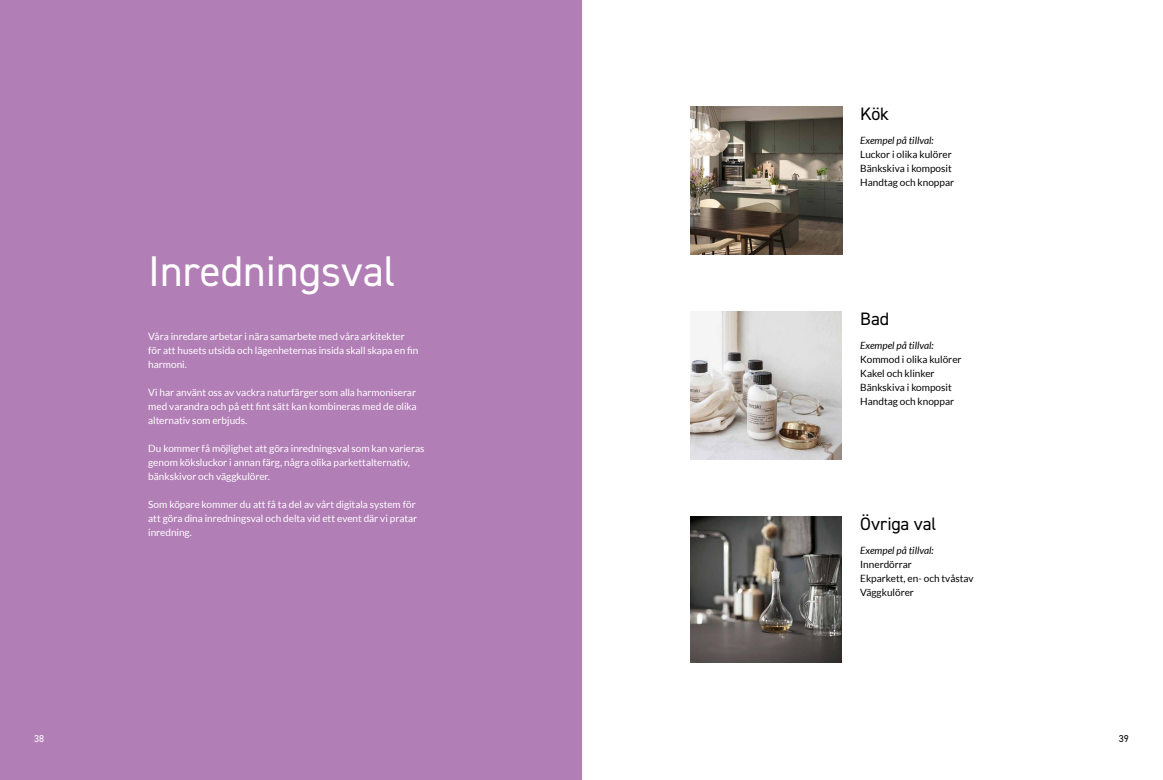
<style>
.page{position:relative;width:1163px;height:780px;background:#fff}
.page>*{position:absolute;margin:0;border:0;box-sizing:border-box;transform-origin:0 0}
.t1{font:43px "DIN2014";color:#fff}
.t2{font:18px "DIN2014";letter-spacing:-.005em;color:#000}
.t3{font:10px/14px "Lato";letter-spacing:-.005em;color:#fff}
.t4{font:10px/14px "Lato";color:#000}
.t5{font:italic 10px "Lato";color:#000}
.t6{font:10px "DIN2014";color:#fff}
.t7{font:10px "DIN2014";color:#000}
</style>
<div class="page">
<div style="left:0;top:0;width:581px;height:780px;background:#b27eb6"></div>
<img style="left:690px;top:106px;width:152px;height:148px">
<img style="left:690px;top:516px;width:151px;height:146px">
<img style="left:690px;top:311px;width:151px;height:148px">
<h2 class="t2" style="left:860px;top:103px;width:30px">Kök</h2>
<h1 class="t1" style="left:148px;top:244px;width:249px">Inredningsval</h1>
<p class="t3" style="left:148px;top:329px;width:272px">Våra inredare arbetar i nära samarbete med våra arkitekter för att husets utsida och lägenheternas insida skall skapa en fin harmoni.</p>
<p class="t3" style="left:148px;top:385px;width:270px;text-align:justify">Vi har använt oss av vackra naturfärger som alla harmoniserar med varandra och på ett fint sätt kan kombineras med de olika alternativ som erbjuds.</p>
<p class="t3" style="left:148px;top:441px;width:278px">Du kommer få möjlighet att göra inredningsval som kan varieras genom köksluckor i annan färg, några olika parkettalternativ, bänkskivor och väggkulörer.</p>
<p class="t3" style="left:148px;top:497px;width:270px">Som köpare kommer du att få ta del av vårt digitala system för att göra dina inredningsval och delta vid ett event där vi pratar inredning.</p>
<p class="t5" style="left:860px;top:135px;width:75px">Exempel på tillval:</p>
<p class="t4" style="left:860px;top:147px;width:95px">Luckor i olika kulörer<br>Bänkskiva i komposit<br>Handtag och knoppar</p>
<h2 class="t2" style="left:860px;top:308px;width:30px">Bad</h2>
<p class="t5" style="left:860px;top:339px;width:75px">Exempel på tillval:</p>
<p class="t4" style="left:860px;top:352px;width:103px">Kommod i olika kulörer<br>Kakel och klinker<br>Bänkskiva i komposit<br>Handtag och knoppar</p>
<h2 class="t2" style="left:860px;top:512px;width:78px">Övriga val</h2>
<p class="t5" style="left:860px;top:544px;width:75px">Exempel på tillval:</p>
<p class="t4" style="left:860px;top:557px;width:115px">Innerdörrar<br>Ekparkett, en- och tvåstav<br>Väggkulörer</p>
<p class="t6" style="left:34px;top:732px;width:11px">38</p>
<p class="t7" style="left:1118px;top:732px;width:11px">39</p>
</div>
